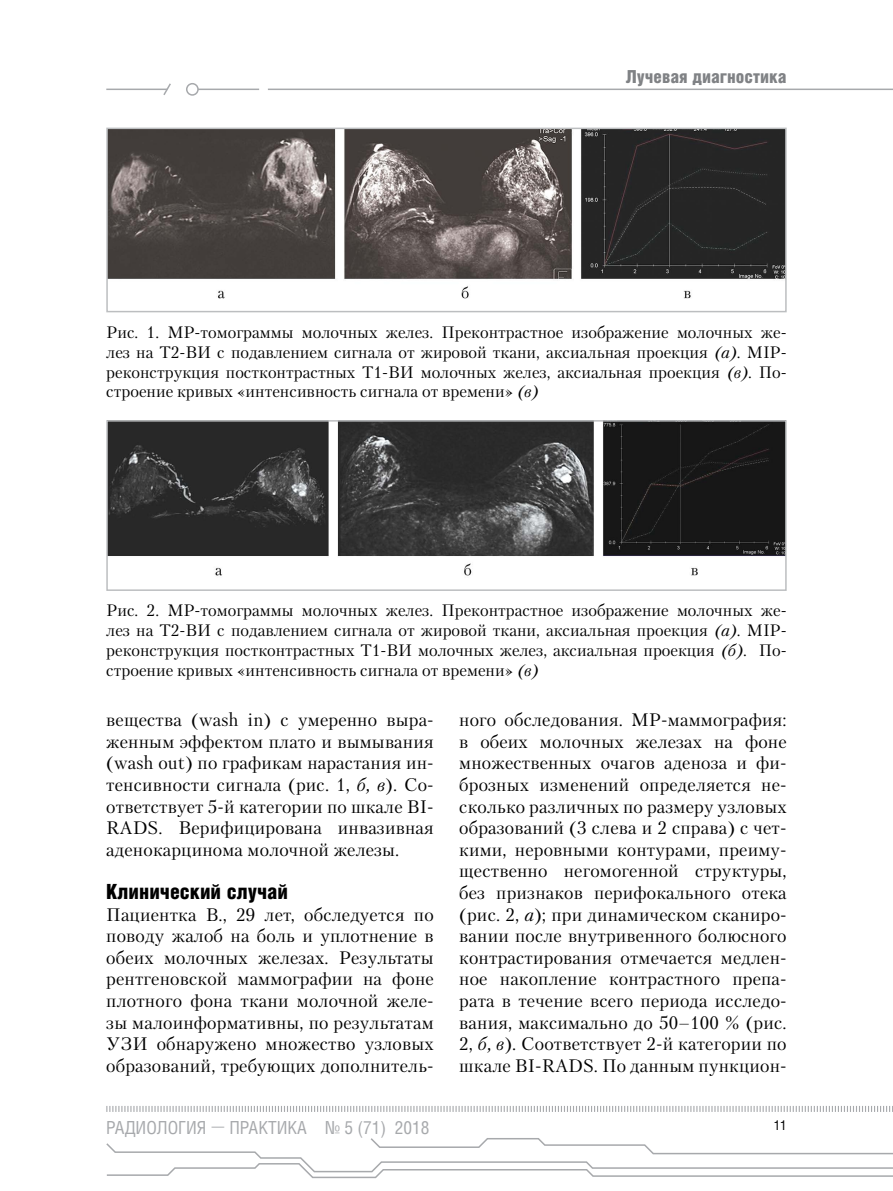
<style>
.page{position:relative;width:893px;height:1191px;background:#fff}
.page>*{position:absolute;margin:0;border:0;box-sizing:border-box;transform-origin:0 0}
.t1{font:900 21px "Helios Cond";color:#000}
.t2{font:18px/21.6px "Petersburg C";letter-spacing:.01em;color:#000;text-align:justify}
.t3{font:18px "Helios Cond";color:#a7a9ac}
.t4{font:900 18px "Helios Cond";color:#808285}
.t5{font:16.5px/19.8px "Petersburg C";color:#000;text-align:justify}
.t6{font:13.5px "Helios Cond";color:#000}
.s1{font-style:italic}
.s2{font-family:"Petersburg C";font-weight:700}
</style>
<div class="page">
<svg style="left:106px;top:1106px;width:787px;height:6px"></svg>
<hr style="left:268px;top:89px;width:625px;height:1px;background:#a7a9ac">
<hr style="left:198px;top:89px;width:61px;height:1px;background:#a7a9ac">
<div style="left:186px;top:83px;width:13px;height:13px;border:2px solid #a7a9ac;border-radius:50%"></div>
<hr style="left:106px;top:89px;width:61px;height:1px;background:#a7a9ac">
<svg style="left:162px;top:83px;width:9px;height:12px"></svg>
<svg style="left:106px;top:1138px;width:787px;height:40px"></svg>
<img style="left:109px;top:131px;width:675px;height:168px">
<div style="left:106px;top:128px;width:681px;height:184px;border:2px solid #bcbec0"></div>
<img style="left:109px;top:423px;width:675px;height:153px">
<div style="left:106px;top:420px;width:681px;height:171px;border:2px solid #bcbec0"></div>
<p class="t4" style="left:626px;top:66px;width:162px">Лучевая диагностика</p>
<p class="t5" style="left:106px;top:322px;width:682px">Рис. 1. МР-томограммы молочных желез. Преконтрастное изображение молочных же&shy;лез на Т2-ВИ с подавлением сигнала от жировой ткани, аксиальная проекция <span class="s1">(а)</span>. MIP&shy;реконструкция постконтрастных Т1-ВИ молочных желез, аксиальная проекция <span class="s1">(в)</span>. По&shy;строение кривых «интенсивность сигнала от времени» <span class="s1">(в)</span></p>
<p class="t5" style="left:106px;top:600px;width:682px">Рис. 2. МР-томограммы молочных желез. Преконтрастное изображение молочных же&shy;лез на Т2-ВИ с подавлением сигнала от жировой ткани, аксиальная проекция <span class="s1">(а)</span>. MIP&shy;реконструкция постконтрастных Т1-ВИ молочных желез, аксиальная проекция <span class="s1">(б)</span>. По&shy;строение кривых «интенсивность сигнала от времени» <span class="s1">(в)</span></p>
<p class="t2" style="left:106px;top:709px;width:329px">вещества (wash in) с умеренно выра&shy;женным эффектом плато и вымывания (wash out) по графикам нарастания ин&shy;тенсивности сигнала (рис. 1, <span class="s1">б, в</span>). Со&shy;ответствует 5-й категории по шкале BI-RADS. Верифицирована инвазивная аденокарцинома молочной железы.</p>
<p class="t1" style="left:106px;top:879px;width:183px">Клинический случай</p>
<p class="t2" style="left:106px;top:903px;width:329px">Пациентка В., 29 лет, обследуется по поводу жалоб на боль и уплотнение в обеих молочных железах. Результаты рентгеновской маммографии на фоне плотного фона ткани молочной желе&shy;зы малоинформативны, по результатам УЗИ обнаружено множество узловых образований, требующих дополнитель-</p>
<p class="t2" style="left:459px;top:709px;width:329px">ного обследования. МР-маммография: в обеих молочных железах на фоне множественных очагов аденоза и фи&shy;брозных изменений определяется не&shy;сколько различных по размеру узловых образований (3 слева и 2 справа) с чет&shy;кими, неровными контурами, преиму&shy;щественно негомогенной структуры, без признаков перифокального отека (рис. 2, <span class="s1">а</span>); при динамическом сканиро&shy;вании после внутривенного болюсного контрастирования отмечается медлен&shy;ное накопление контрастного препа&shy;рата в течение всего периода исследо&shy;вания, максимально до 50–100 % (рис.<br>2, <span class="s1">б, в</span>). Соответствует 2-й категории по шкале BI-RADS. По данным пункцион-</p>
<p class="t3" style="left:106px;top:1116px;width:325px">РАДИОЛОГИЯ <span class="s2">—</span> ПРАКТИКА № 5 (71) 2018</p>
<p class="t6" style="left:774px;top:1117px;width:14px">11</p>
</div>
